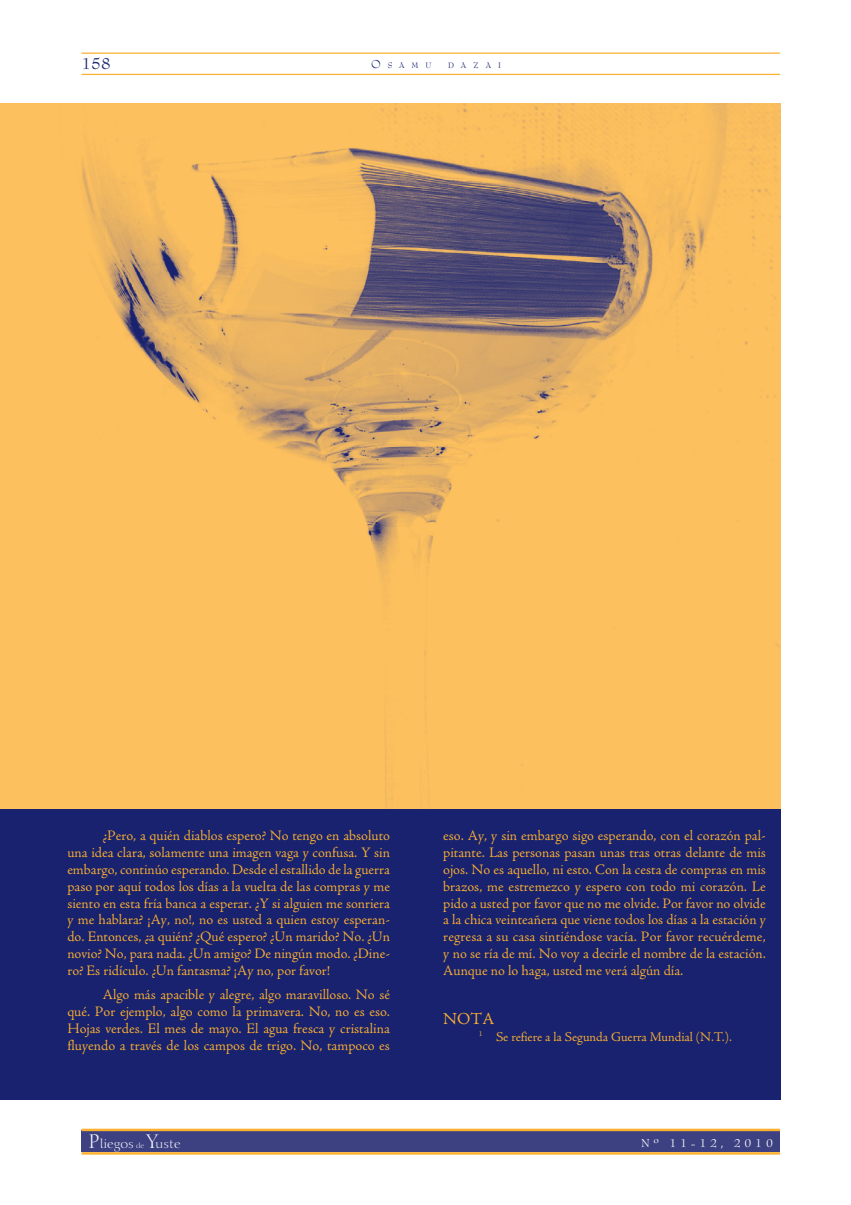
<style>
.page{position:relative;width:851px;height:1205px;background:#fff}
.page>*{position:absolute;margin:0;border:0;box-sizing:border-box;transform-origin:0 0}
.t1{font:17.5px "Adobe Jenson";color:#fcb131}
.t2{font:17.5px "Bernhard Modern";color:#19226e}
.t3{font:15px/16.9px "Adobe Jenson";color:#fcb131;text-align:justify}
.t4{font:13.75px "Adobe Jenson";color:#fcb131}
.t5{font:12.5px "Bernhard Modern";letter-spacing:.3em;color:#fff}
.t6{font:12.25px "Calligraphic 810 BT";color:#fff}
.t7{font:8.75px "Bernhard Modern";letter-spacing:.785em;color:#19226e}
.s1{font-size:12.5px}
.s2{font-size:19px}
.s3{font-size:7px}
</style>
<div class="page">
<hr style="left:81px;top:74px;width:699px;height:1px;background:#fcb131">
<div style="left:81px;top:1130px;width:699px;height:22px;background:#3d4182"></div>
<hr style="left:81px;top:53px;width:699px;height:1px;background:#fcb131">
<hr style="left:81px;top:1128px;width:699px;height:3px;background:#fcb131">
<hr style="left:81px;top:1152px;width:699px;height:2px;background:#fcb131">
<div style="left:0;top:104px;width:780px;height:995px;background:#19226e"></div>
<img style="left:0;top:104px;width:780px;height:705px">
<p class="t2" style="left:81px;top:57px;width:31px">158</p>
<p class="t7" style="left:371px;top:62px;width:62px"><span class="s1">O</span>SAMU</p>
<p class="t7" style="left:448px;top:62px;width:54px">DAZAI</p>
<p class="t3" style="left:67px;top:828px;width:324px;text-indent:35px">¿Pero, a quién diablos espero? No tengo en absoluto una idea clara, solamente una imagen vaga y confusa. Y sin embargo, continúo esperando. Desde el estallido de la guerra paso por aquí todos los días a la vuelta de las compras y me siento en esta fría banca a esperar. ¿Y si alguien me sonriera y me hablara? ¡Ay, no!, no es usted a quien estoy esperan&shy;do. Entonces, ¿a quién? ¿Qué espero? ¿Un marido? No. ¿Un novio? No, para nada. ¿Un amigo? De ningún modo. ¿Dine&shy;ro? Es ridículo. ¿Un fantasma? ¡Ay no, por favor!</p>
<p class="t3" style="left:67px;top:987px;width:324px;text-indent:35px">Algo más apacible y alegre, algo maravilloso. No sé qué. Por ejemplo, algo como la primavera. No, no es eso.<br>Hojas verdes. El mes de mayo. El agua fresca y cristalina fluyendo a través de los campos de trigo. No, tampoco es</p>
<p class="t3" style="left:443px;top:828px;width:324px">eso. Ay, y sin embargo sigo esperando, con el corazón pal&shy;pitante. Las personas pasan unas tras otras delante de mis ojos. No es aquello, ni esto. Con la cesta de compras en mis brazos, me estremezco y espero con todo mi corazón. Le pido a usted por favor que no me olvide. Por favor no olvide a la chica veinteañera que viene todos los días a la estación y regresa a su casa sintiéndose vacía. Por favor recuérdeme, y no se ría de mí. No voy a decirle el nombre de la estación.<br>Aunque no lo haga, usted me verá algún día.</p>
<p class="t1" style="left:443px;top:1011px;width:53px">NOTA</p>
<p class="t4" style="left:478px;top:1030px;width:255px"><sup>1</sup> Se refiere a la Segunda Guerra Mundial (N.T.).</p>
<p class="t6" style="left:89px;top:1137px;width:94px"><span class="s2">P</span>liegos <span class="s3">de</span> <span class="s2">Y</span>uste</p>
<p class="t5" style="left:641px;top:1137px;width:133px">Nº 11-12, 2010</p>
</div>
